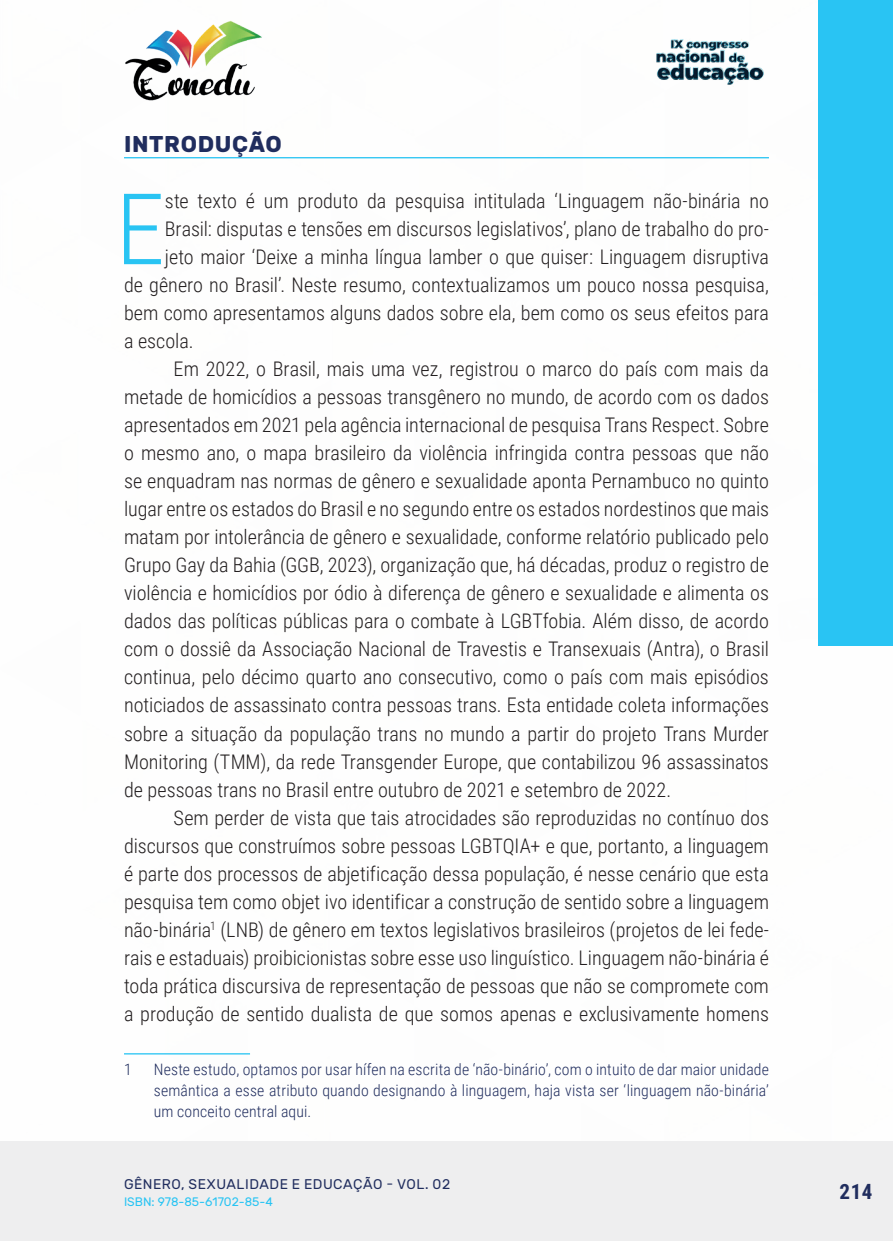
<style>
.page{position:relative;width:893px;height:1241px;background:#fff}
.page>*{position:absolute;margin:0;border:0;box-sizing:border-box;transform-origin:0 0}
._8_CAPITULAR{font:300 98.88px "Roboto Condensed";color:#29c4f3}
._7_INTRODUCAO{font:700 22.75px "Rubik";letter-spacing:.03em;color:#202d5e}
.t1{font:700 21px "Roboto Condensed";color:#202d5e}
._9_CORPO{font:300 20.12px/28px "Roboto Condensed";color:#231f20;text-align:justify}
._8_CAPITULAR-2{font:300 20.12px "Roboto Condensed";color:#231f20}
._24_RODAPE{font:300 15.75px/21px "Roboto Condensed";letter-spacing:.01em;color:#202d5e;text-align:justify}
.t2{font:14px "Rubik";letter-spacing:.035em;color:#202d5e}
.t3{font:12.25px "Rubik";color:#29c4f3}
</style>
<div class="page">
<div style="left:0;top:1141px;width:893px;height:99px;background:#eeeeef"></div>
<img style="left:125px;top:20px;width:137px;height:81px">
<img style="left:656px;top:39px;width:108px;height:46px">
<div style="left:819px;top:0;width:74px;height:645px;background:#29c4f3"></div>
<hr style="left:124px;top:157px;width:645px;height:1px;background:#29c4f3">
<hr style="left:124px;top:1052px;width:126px;height:2px;background:#29c4f3">
<p class="_7_INTRODUCAO" style="left:124px;top:131px;width:159px">INTRODUÇÃO</p>
<p class="_8_CAPITULAR" style="left:116px;top:160px;width:51px">E</p>
<p class="_8_CAPITULAR-2" style="left:165px;top:187px;width:606px">ste texto é um produto da pesquisa intitulada ‘Linguagem não-binária no</p>
<p class="_8_CAPITULAR-2" style="left:165px;top:215px;width:606px">Brasil: disputas e tensões em discursos legislativos’, plano de trabalho do pro-</p>
<p class="_8_CAPITULAR-2" style="left:165px;top:243px;width:606px">jeto maior ‘Deixe a minha língua lamber o que quiser: Linguagem disruptiva</p>
<p class="_8_CAPITULAR-2" style="left:124px;top:271px;width:646px">de gênero no Brasil’. Neste resumo, contextualizamos um pouco nossa pesquisa,</p>
<p class="_8_CAPITULAR-2" style="left:124px;top:299px;width:646px">bem como apresentamos alguns dados sobre ela, bem como os seus efeitos para</p>
<p class="_8_CAPITULAR-2" style="left:124px;top:327px;width:71px">a escola.</p>
<p class="_9_CORPO" style="left:124px;top:354px;width:646px;text-indent:50px">Em 2022, o Brasil, mais uma vez, registrou o marco do país com mais da metade de homicídios a pessoas transgênero no mundo, de acordo com os dados apresentados em 2021 pela agência internacional de pesquisa Trans Respect. Sobre o mesmo ano, o mapa brasileiro da violência infringida contra pessoas que não se enquadram nas normas de gênero e sexualidade aponta Pernambuco no quinto lugar entre os estados do Brasil e no segundo entre os estados nordestinos que mais matam por intolerância de gênero e sexualidade, conforme relatório publicado pelo Grupo Gay da Bahia (GGB, 2023), organização que, há décadas, produz o registro de violência e homicídios por ódio à diferença de gênero e sexualidade e alimenta os dados das políticas públicas para o combate à LGBTfobia. Além disso, de acordo com o dossiê da Associação Nacional de Travestis e Transexuais (Antra), o Brasil continua, pelo décimo quarto ano consecutivo, como o país com mais episódios noticiados de assassinato contra pessoas trans. Esta entidade coleta informações sobre a situação da população trans no mundo a partir do projeto Trans Murder Monitoring (TMM), da rede Transgender Europe, que contabilizou 96 assassinatos de pessoas trans no Brasil entre outubro de 2021 e setembro de 2022.</p>
<p class="_9_CORPO" style="left:124px;top:802px;width:646px;text-indent:50px">Sem perder de vista que tais atrocidades são reproduzidas no contínuo dos discursos que construímos sobre pessoas LGBTQIA+ e que, portanto, a linguagem é parte dos processos de abjetificação dessa população, é nesse cenário que esta pesquisa tem como objet ivo identificar a construção de sentido sobre a linguagem não-binária<sup>1</sup> (LNB) de gênero em textos legislativos brasileiros (projetos de lei fede&shy;rais e estaduais) proibicionistas sobre esse uso linguístico. Linguagem não-binária é toda prática discursiva de representação de pessoas que não se compromete com a produção de sentido dualista de que somos apenas e exclusivamente homens</p>
<p class="_24_RODAPE" style="left:124px;top:1057px;width:9px">1</p>
<p class="_24_RODAPE" style="left:154px;top:1057px;width:617px">Neste estudo, optamos por usar hífen na escrita de ‘não-binário’, com o intuito de dar maior unidade semântica a esse atributo quando designando à linguagem, haja vista ser ‘linguagem não-binária’ um conceito central aqui.</p>
<p class="t2" style="left:124px;top:1175px;width:328px">GÊNERO, SEXUALIDADE E EDUCAÇÃO - VOL. 02</p>
<p class="t3" style="left:124px;top:1194px;width:150px">ISBN: 978-85-61702-85-4</p>
<p class="t1" style="left:839px;top:1176px;width:34px">214</p>
</div>
